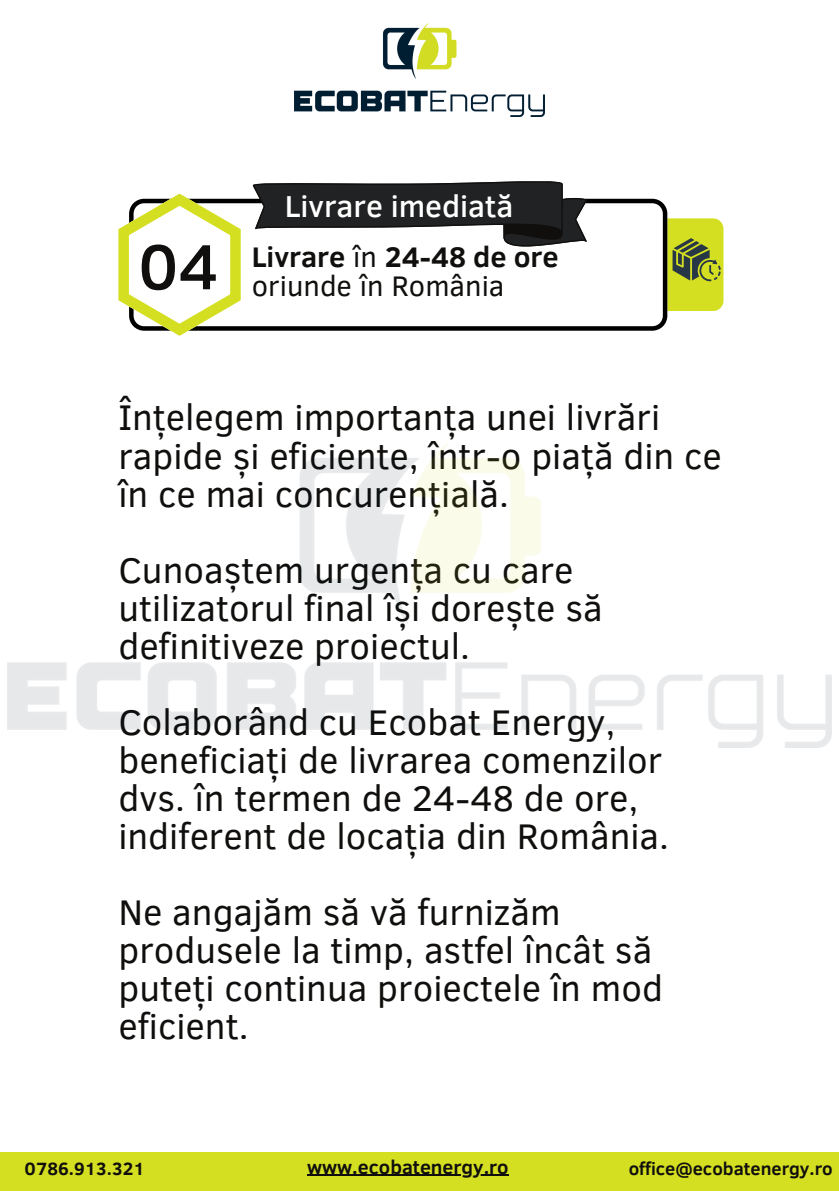
<style>
.page{position:relative;width:839px;height:1191px;background:#fff}
.page>*{position:absolute;margin:0;border:0;box-sizing:border-box;transform-origin:0 0}
.t1{font:500 65px "Clear Sans";color:#100f0d}
.t2{font:36.6px/38px "Clear Sans";color:#100f0d}
.t3{font:500 31px "Clear Sans";color:#fff}
.t4{font:29px/29.6px "Clear Sans";color:#100f0d}
.t5{font:700 19.6px "Clear Sans";color:#100f0d}
.t6{font:700 18.2px "Clear Sans";color:#100f0d}
.s1{font-weight:700}
</style>
<div class="page">
<svg style="left:241px;top:199px;width:426px;height:132px"></svg>
<svg style="left:118px;top:194px;width:123px;height:142px"></svg>
<svg style="left:253px;top:181px;width:333px;height:65px"></svg>
<div style="left:0;top:1152px;width:838px;height:39px;background:#d5df21"></div>
<hr style="left:307px;top:1175px;width:201px;height:1px;background:#100f0d">
<svg style="left:654px;top:218px;width:69px;height:93px"></svg>
<img style="left:295px;top:23px;width:249px;height:93px">
<img style="left:7px;top:443px;width:824px;height:304px">
<h2 class="t3" style="left:285px;top:183px;width:230px">Livrare imediată</h2>
<p class="t1" style="left:138px;top:219px;width:82px">04</p>
<p class="t4" style="left:252px;top:240px;width:308px"><span class="s1">Livrare</span> în <span class="s1">24-48 de ore </span>oriunde în România</p>
<p class="t2" style="left:118px;top:397px;width:605px">Înțelegem importanța unei livrări rapide și eficiente, într-o piață din ce în ce mai concurențială.</p>
<h3 class="t2" style="left:118px;top:549px;width:486px">Cunoaștem urgența cu care utilizatorul final își dorește să definitiveze proiectul.</h3>
<p class="t2" style="left:118px;top:701px;width:552px">Colaborând cu Ecobat Energy, beneficiați de livrarea comenzilor dvs. în termen de 24-48 de ore, indiferent de locația din România.</p>
<h1 class="t2" style="left:118px;top:892px;width:546px">Ne angajăm să vă furnizăm produsele la timp, astfel încât să puteți continua proiectele în mod eficient.</h1>
<h1 class="t6" style="left:25px;top:1155px;width:122px">0786.913.321</h1>
<h1 class="t5" style="left:307px;top:1152px;width:203px">www.ecobatenergy.ro</h1>
<h1 class="t6" style="left:628px;top:1155px;width:206px">office@ecobatenergy.ro</h1>
</div>
